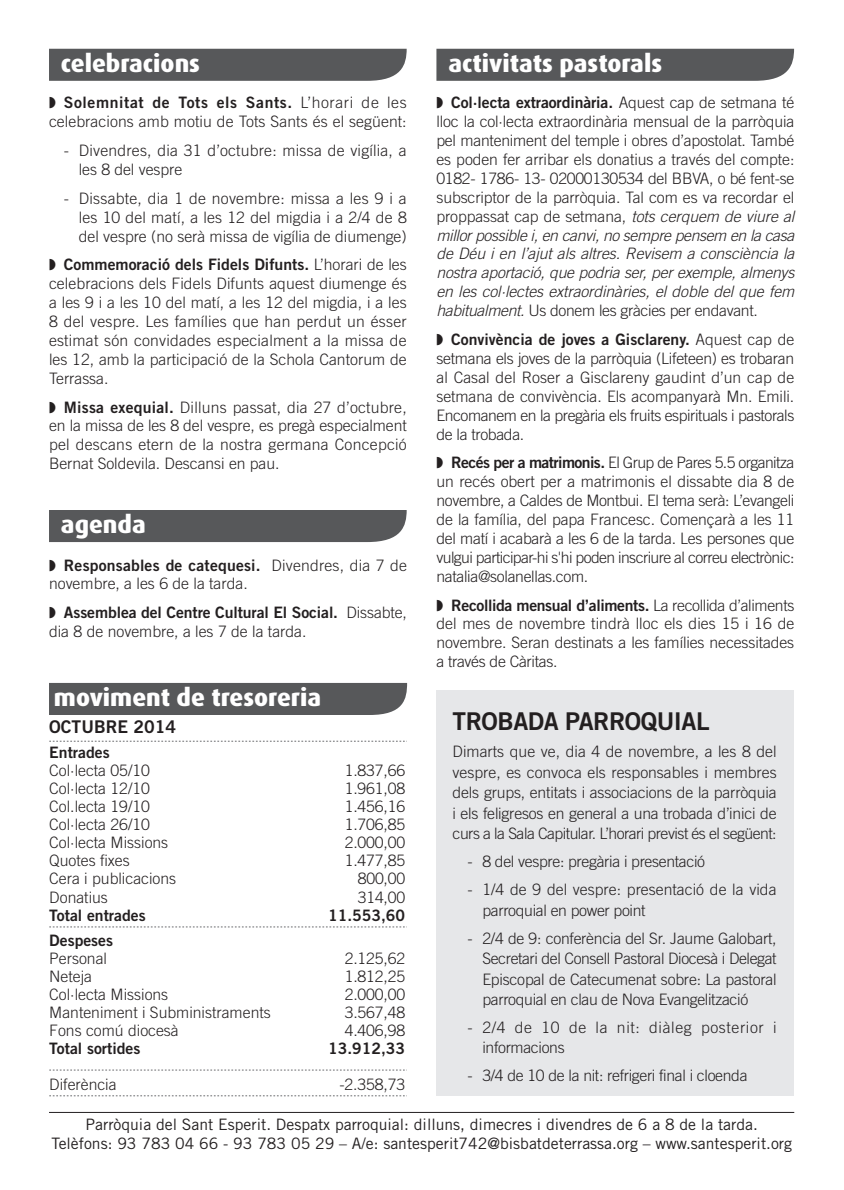
<style>
.page{position:relative;width:844px;height:1190px;background:#fff}
.page>*{position:absolute;margin:0;border:0;box-sizing:border-box;transform-origin:0 0}
.t1{font:800 24.5px "Dax";color:#fff}
.t2{font:24.5px "Trade Gothic Bold Two";letter-spacing:-.02em;color:#231f20}
.t3{font:17.5px "Trade Gothic Bold Two";color:#231f20}
.t4{font:300 15.75px/18.9px "Trade Gothic";letter-spacing:-.005em;color:#231f20;text-align:justify}
.t5{font:15.75px "Trade Gothic Bold Two";color:#231f20}
.t6{font:15.75px/18.9px "Trade Gothic";color:#231f20;text-align:center}
.t7{font:300 15.75px/18.9px "Trade Gothic";letter-spacing:.015em;color:#231f20}
.t8{font:15.75px "Trade Gothic Bold Two";letter-spacing:-.02em;color:#231f20}
.t9{font:300 15.75px/20.5px "Trade Gothic";letter-spacing:.04em;color:#231f20}
.t10{font:15.75px "Trade Gothic Bold Two";letter-spacing:.04em;color:#231f20}
.s1{font-family:"Trade Gothic";font-weight:300}
.s2{font-family:"Trade Gothic Bold Two";font-weight:400}
.s3{font-style:italic}
</style>
<div class="page">
<div style="left:436px;top:690px;width:358px;height:406px;background:#e6e7e9"></div>
<hr style="left:49px;top:1112px;width:745px;height:1px;background:#231f20">
<div style="left:49px;top:49px;width:357px;height:32px;background:#57585a"></div>
<div style="left:436px;top:49px;width:358px;height:32px;background:#57585a"></div>
<svg style="left:49px;top:1070px;width:358px;height:1px"></svg>
<svg style="left:49px;top:741px;width:358px;height:1px"></svg>
<svg style="left:49px;top:1096px;width:358px;height:1px"></svg>
<svg style="left:49px;top:927px;width:358px;height:1px"></svg>
<div style="left:49px;top:683px;width:358px;height:32px;background:#57585a"></div>
<div style="left:49px;top:510px;width:357px;height:32px;background:#57585a"></div>
<h1 class="t1" style="left:61px;top:52px;width:141px">celebracions</h1>
<p class="t10" style="left:49px;top:97px;width:359px">◗ Solemnitat de Tots els Sants. <span class="s1">L’horari de les</span></p>
<p class="t4" style="left:49px;top:114px;width:359px">celebracions amb motiu de Tots Sants és el següent:</p>
<p class="t7" style="left:79px;top:142px;width:329px;text-indent:-15px">- Divendres, dia 31 d’octubre: missa de vigília, a les 8 del vespre</p>
<p class="t4" style="left:79px;top:190px;width:329px;text-indent:-15px">- Dissabte, dia 1 de novembre: missa a les 9 i a les 10 del matí, a les 12 del migdia i a 2/4 de 8 del vespre (no serà missa de vigília de diumenge)</p>
<p class="t5" style="left:49px;top:259px;width:359px">◗ Commemoració dels Fidels Difunts. <span class="s1">L’horari de les</span></p>
<p class="t4" style="left:49px;top:276px;width:359px">celebracions dels Fidels Difunts aquest diumenge és a les 9 i a les 10 del matí, a les 12 del migdia, i a les 8 del vespre. Les famílies que han perdut un ésser estimat són convidades especialment a la missa de les 12, amb la participació de la Schola Cantorum de Terrassa.</p>
<p class="t4" style="left:49px;top:399px;width:359px">◗ <span class="s2">Missa exequial.</span> Dilluns passat, dia 27 d’octubre, en la missa de les 8 del vespre, es pregà especialment pel descans etern de la nostra germana Concepció Bernat Soldevila. Descansi en pau.</p>
<h1 class="t1" style="left:61px;top:514px;width:86px">agenda</h1>
<p class="t5" style="left:49px;top:559px;width:359px">◗ Responsables de catequesi. <span class="s1">Divendres, dia 7 de</span></p>
<p class="t4" style="left:49px;top:576px;width:200px">novembre, a les 6 de la tarda.</p>
<p class="t5" style="left:49px;top:607px;width:359px">◗ Assemblea del Centre Cultural El Social. <span class="s1">Dissabte,</span></p>
<p class="t4" style="left:49px;top:624px;width:259px">dia 8 de novembre, a les 7 de la tarda.</p>
<h1 class="t1" style="left:54px;top:686px;width:269px">moviment de tresoreria</h1>
<p class="t3" style="left:49px;top:720px;width:128px">OCTUBRE 2014</p>
<p class="t5" style="left:49px;top:746px;width:62px">Entrades</p>
<p class="t4" style="left:49px;top:762px;width:102px">Col·lecta 05/10</p>
<p class="t4" style="left:345px;top:762px;width:62px">1.837,66</p>
<p class="t4" style="left:49px;top:780px;width:102px">Col·lecta 12/10</p>
<p class="t4" style="left:345px;top:780px;width:62px">1.961,08</p>
<p class="t4" style="left:49px;top:798px;width:102px">Col.lecta 19/10</p>
<p class="t4" style="left:345px;top:798px;width:62px">1.456,16</p>
<p class="t4" style="left:49px;top:816px;width:102px">Col·lecta 26/10</p>
<p class="t4" style="left:345px;top:816px;width:62px">1.706,85</p>
<p class="t4" style="left:49px;top:835px;width:120px">Col·lecta Missions</p>
<p class="t4" style="left:345px;top:835px;width:62px">2.000,00</p>
<p class="t4" style="left:49px;top:853px;width:82px">Quotes fixes</p>
<p class="t4" style="left:345px;top:853px;width:62px">1.477,85</p>
<p class="t4" style="left:49px;top:871px;width:128px">Cera i publicacions</p>
<p class="t4" style="left:358px;top:871px;width:49px">800,00</p>
<p class="t4" style="left:49px;top:889px;width:60px">Donatius</p>
<p class="t4" style="left:358px;top:889px;width:49px">314,00</p>
<p class="t5" style="left:49px;top:909px;width:98px">Total entrades</p>
<p class="t5" style="left:328px;top:909px;width:78px">11.553,60</p>
<p class="t5" style="left:49px;top:934px;width:65px">Despeses</p>
<p class="t4" style="left:49px;top:950px;width:59px">Personal</p>
<p class="t4" style="left:345px;top:950px;width:62px">2.125,62</p>
<p class="t4" style="left:49px;top:968px;width:44px">Neteja</p>
<p class="t4" style="left:345px;top:968px;width:62px">1.812,25</p>
<p class="t4" style="left:49px;top:986px;width:120px">Col·lecta Missions</p>
<p class="t4" style="left:345px;top:986px;width:62px">2.000,00</p>
<p class="t4" style="left:49px;top:1005px;width:223px">Manteniment i Subministraments</p>
<p class="t4" style="left:345px;top:1005px;width:62px">3.567,48</p>
<p class="t4" style="left:49px;top:1023px;width:131px">Fons comú diocesà</p>
<p class="t4" style="left:345px;top:1023px;width:62px">4.406,98</p>
<p class="t5" style="left:49px;top:1042px;width:93px">Total sortides</p>
<p class="t5" style="left:328px;top:1042px;width:78px">13.912,33</p>
<p class="t4" style="left:49px;top:1076px;width:69px">Diferència</p>
<p class="t4" style="left:339px;top:1076px;width:67px">-2.358,73</p>
<h1 class="t1" style="left:448px;top:52px;width:215px">activitats pastorals</h1>
<p class="t5" style="left:436px;top:97px;width:359px">◗ Col·lecta extraordinària. <span class="s1">Aquest cap de setmana té</span></p>
<p class="t4" style="left:436px;top:114px;width:362px;text-align:left">lloc la col·lecta extraordinària mensual de la parròquia pel manteniment del temple i obres d’apostolat. També es poden fer arribar els donatius a través del compte:<br>0182- 1786- 13- 02000130534 del BBVA, o bé fent-se subscriptor de la parròquia. Tal com es va recordar el proppassat cap de setmana, <span class="s3">tots cerquem de viure al millorpossible i,en canvi,no sempre pensem en la casa de Déu i en l’aj ut als altres. Revisem a consciència la nostra aportació, que podria ser, per exemple, almenys en les col·lectes extraordinàries, el doble del que fem habitualment.</span>Us donem les gràcies per endavant.</p>
<p class="t5" style="left:436px;top:334px;width:359px">◗ Convivència de joves a Gisclareny. <span class="s1">Aquest cap de</span></p>
<p class="t4" style="left:436px;top:350px;width:359px">setmana els joves de la parròquia (Lifeteen) es trobaran al Casal del Roser a Gisclareny gaudint d’un cap de setmana de convivència. Els acompanyarà Mn. Emili.<br>Encomanem en la pregària els fruits espirituals i pastorals de la trobada.</p>
<p class="t4" style="left:436px;top:455px;width:359px">◗ <span class="s2">Recés per a matrimonis.</span> El Grup de Pares 5.5 organitza un recés obert per a matrimonis el dissabte dia 8 de novembre, a Caldes de Montbui. El tema serà: L’evangeli de la família, del papa Francesc. Començarà a les 11 del matí i acabarà a les 6 de la tarda. Les persones que vulgui participar-hi s'hi poden inscriure al correu electrònic: natalia@solanellas.com.</p>
<p class="t8" style="left:436px;top:599px;width:359px">◗ Recollida mensual d’aliments. <span class="s1">La recollida d’aliments</span></p>
<p class="t4" style="left:436px;top:616px;width:359px">del mes de novembre tindrà lloc els dies 15 i 16 de novembre. Seran destinats a les famílies necessitades a través de Càritas.</p>
<h1 class="t2" style="left:452px;top:712px;width:258px">TROBADA PARROQUIAL</h1>
<p class="t4" style="left:452px;top:743px;width:325px;line-height:20.5px">Dimarts que ve, dia 4 de novembre, a les 8 del vespre, es convoca els responsables i membres dels grups, entitats i associacions de la parròquia i els feligresos en general a una trobada d’inici de curs a la Sala Capitular. L’horari previst és el següent:</p>
<p class="t4" style="left:467px;top:854px;width:239px">- 8 del vespre: pregària i presentació</p>
<p class="t4" style="left:482px;top:881px;width:296px;line-height:20.5px;text-indent:-15px">- 1/4 de 9 del vespre: presentació de la vida parroquial en power point</p>
<p class="t4" style="left:482px;top:929px;width:296px;line-height:20.5px;text-indent:-15px">- 2/4 de 9: conferència del Sr. Jaume Galobart, Secretari del Consell Pastoral Diocesà i Delegat Episcopal de Catecumenat sobre: La pastoral parroquial en clau de Nova Evangelització</p>
<p class="t9" style="left:482px;top:1018px;width:296px;text-indent:-15px">- 2/4 de 10 de la nit: diàleg posterior i informacions</p>
<p class="t4" style="left:467px;top:1068px;width:281px">- 3/4 de 10 de la nit: refrigeri final i cloenda</p>
<p class="t6" style="left:51px;top:1117px;width:742px">Parròquia del Sant Esperit. Despatx parroquial: dilluns, dimecres i divendres de 6 a 8 de la tarda.<br>Telèfons: 93 783 04 66 - 93 783 05 29 – A/e: santesperit742@bisbatdeterrassa.org – www.santesperit.org</p>
</div>
